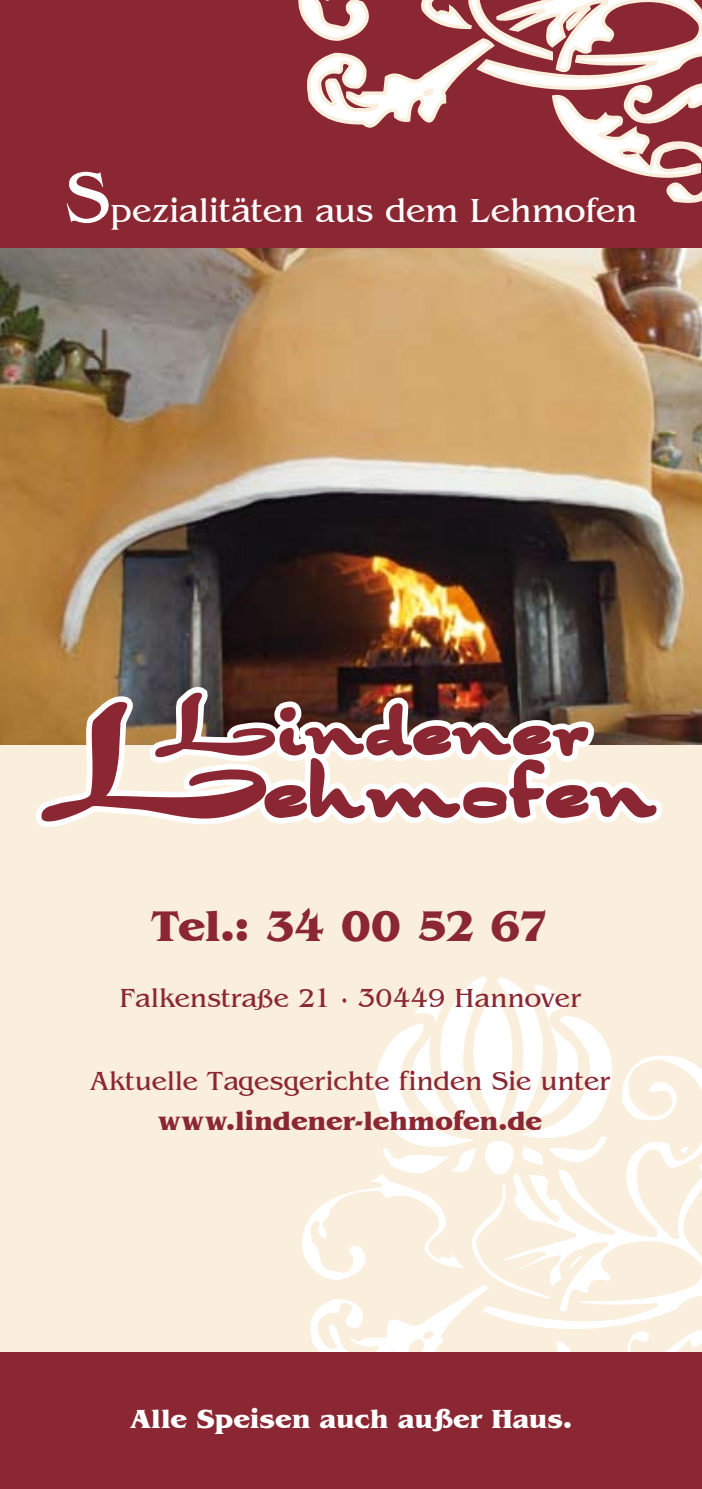
<style>
.page{position:relative;width:702px;height:1489px;background:#fff}
.page>*{position:absolute;margin:0;border:0;box-sizing:border-box;transform-origin:0 0}
.t1{font:700 45px "Bangkok";letter-spacing:-.02em;color:#8b2732}
.t2{font:35px "Bangkok Plain";letter-spacing:-.01em;color:#fff}
.t3{font:27.5px "Bangkok Plain";color:#8b2732}
.t4{font:700 27.5px "Bangkok";letter-spacing:.01em;color:#fff}
.t5{font:700 27.5px "Bangkok";letter-spacing:.01em;color:#8b2732}
.s1{font-size:75px}
</style>
<div class="page">
<div style="left:0;top:0;width:702px;height:1488px;background:#faeedd"></div>
<svg style="left:302px;top:976px;width:400px;height:376px"></svg>
<div style="left:0;top:1352px;width:702px;height:136px;background:#8b2732"></div>
<img style="left:0;top:248px;width:702px;height:496px">
<div style="left:0;top:0;width:702px;height:248px;background:#8b2732"></div>
<svg style="left:30px;top:684px;width:629px;height:143px"></svg>
<svg style="left:298px;top:0;width:404px;height:203px"></svg>
<p class="t2" style="left:64px;top:191px;width:574px"><span class="s1">S</span>pezialitäten aus dem Lehmofen</p>
<h1 class="t1" style="left:152px;top:899px;width:398px">Tel.: 34 00 52 67</h1>
<p class="t3" style="left:119px;top:982px;width:463px">Falkenstraße 21 · 30449 Hannover</p>
<p class="t3" style="left:90px;top:1065px;width:521px">Aktuelle Tagesgerichte finden Sie unter</p>
<p class="t5" style="left:158px;top:1104px;width:385px">www.lindener-lehmofen.de</p>
<p class="t4" style="left:130px;top:1402px;width:444px">Alle Speisen auch außer Haus.</p>
</div>
